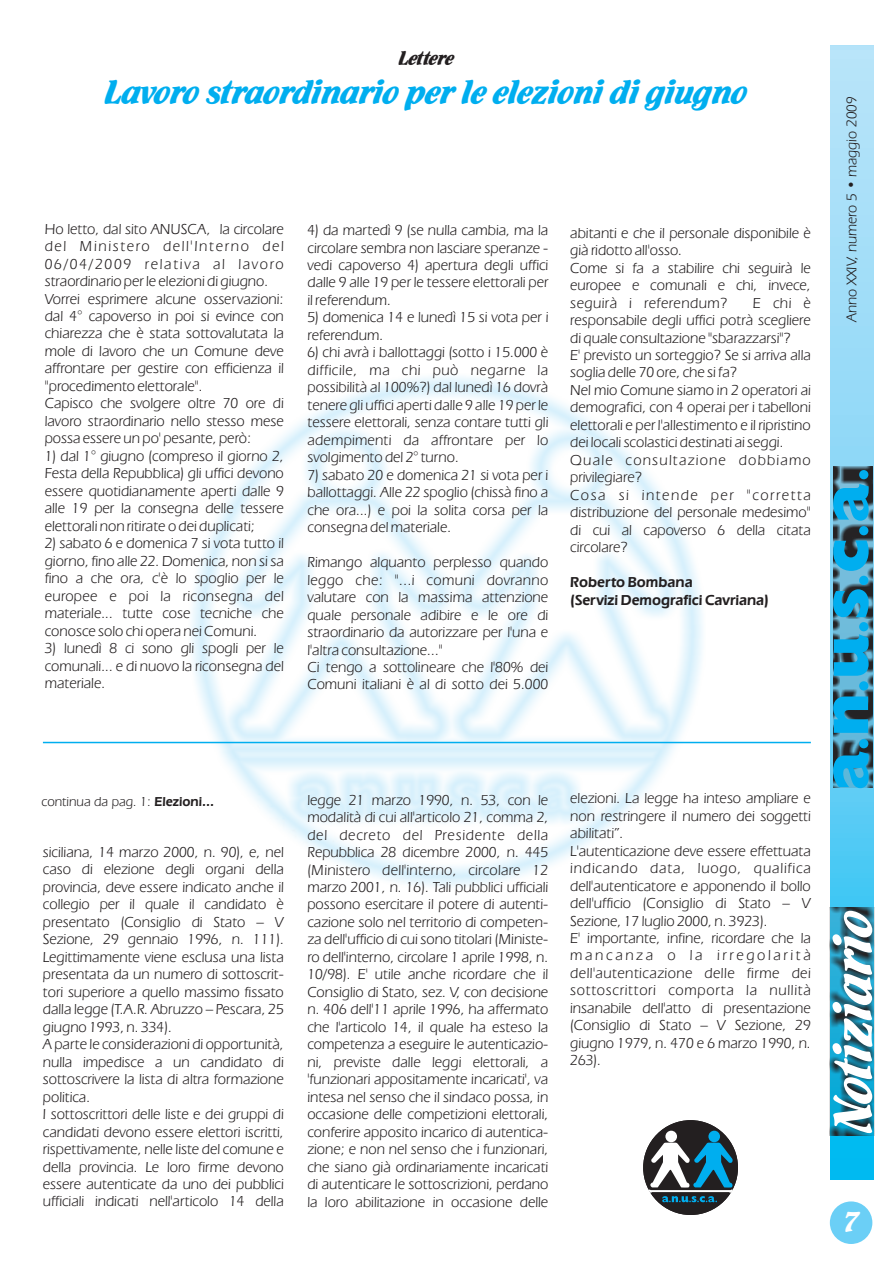
<style>
.page{position:relative;width:893px;height:1263px;background:#fff}
.page>*{position:absolute;margin:0;border:0;box-sizing:border-box;transform-origin:0 0}
.t1{font:57.6px "Flamenco D";color:#fff}
.t2{font:36px "Flamenco D";color:#00aeef}
.t3{font:30px "Flamenco D";color:#fff}
.t4{font:21px "Flamenco D";letter-spacing:-.01em;color:#231f20}
.t5{font:15px/17.4px "Eras IT Cby BT";color:#231f20}
.t6{font:700 15px/18px "Eras IT Cby BT";color:#231f20}
.t7{font:14.7px "Eras IT Cby BT";color:#231f20}
.t8{font:13.5px "Eras IT Cby BT";color:#231f20}
.s1{font-weight:700}
</style>
<div class="page">
<svg style="left:830px;top:45px;width:43px;height:1135px"></svg>
<div style="left:833px;top:466px;width:39px;height:322px;background:#231f20;opacity:.98"></div>
<div style="left:859px;top:739px;width:9px;height:9px;background:#00aeef;border-radius:50%"></div>
<svg style="left:833px;top:696px;width:35px;height:37px"></svg>
<div style="left:859px;top:681px;width:9px;height:9px;background:#00aeef;border-radius:50%"></div>
<svg style="left:834px;top:634px;width:35px;height:42px"></svg>
<div style="left:859px;top:622px;width:9px;height:9px;background:#00aeef;border-radius:50%"></div>
<svg style="left:833px;top:589px;width:36px;height:28px"></svg>
<div style="left:859px;top:576px;width:9px;height:9px;background:#00aeef;border-radius:50%"></div>
<svg style="left:833px;top:540px;width:36px;height:31px"></svg>
<div style="left:859px;top:526px;width:9px;height:9px;background:#00aeef;border-radius:50%"></div>
<div style="left:859px;top:470px;width:9px;height:9px;background:#00aeef;border-radius:50%"></div>
<svg style="left:833px;top:751px;width:36px;height:37px"></svg>
<svg style="left:833px;top:484px;width:36px;height:37px"></svg>
<div style="left:830px;top:1201px;width:42px;height:43px;background:#6bcff6;border-radius:50%"></div>
<div style="left:829px;top:908px;width:46px;height:228px;background:#231f20;opacity:.98"></div>
<hr style="left:43px;top:742px;width:768px;height:1px;background:#00aeef">
<div style="left:643px;top:1120px;width:95px;height:95px;background:#231f20;border:1px solid #231f20;border-radius:47px"></div>
<div style="left:708px;top:1131px;width:12px;height:11px;background:#00aeef;border-radius:50%"></div>
<div style="left:665px;top:1131px;width:12px;height:11px;background:#fff;border-radius:50%"></div>
<svg style="left:649px;top:1143px;width:84px;height:59px"></svg>
<h3 class="t4" style="left:399px;top:48px;width:57px">Lettere</h3>
<h2 class="t2" style="left:105px;top:75px;width:644px">Lavoro straordinario per le elezioni di giugno</h2>
<p class="t5" style="left:45px;top:221px;width:241px">Ho letto, dal sito ANUSCA, la circolare del Ministero dell'Interno del 06/04/2009 relativa al lavoro straordinario per le elezioni di giugno.<br>Vorrei esprimere alcune osservazioni: dal 4° capoverso in poi si evince con chiarezza che è stata sottovalutata la mole di lavoro che un Comune deve affrontare per gestire con efficienza il "procedimento elettorale".<br>Capisco che svolgere oltre 70 ore di lavoro straordinario nello stesso mese possa essere un po' pesante, però:</p>
<p class="t5" style="left:45px;top:448px;width:241px;text-align:justify">1) dal 1° giugno (compreso il giorno 2, Festa della Repubblica) gli uffici devono essere quotidianamente aperti dalle 9 alle 19 per la consegna delle tessere elettorali non ritirate o dei duplicati;</p>
<p class="t5" style="left:45px;top:535px;width:241px;text-align:justify">2) sabato 6 e domenica 7 si vota tutto il giorno, fino alle 22. Domenica, non si sa fino a che ora, c'è lo spoglio per le europee e poi la riconsegna del materiale... tutte cose tecniche che conosce solo chi opera nei Comuni.</p>
<p class="t5" style="left:45px;top:640px;width:241px;text-align:justify">3) lunedì 8 ci sono gli spogli per le comunali... e di nuovo la riconsegna del materiale.</p>
<p class="t5" style="left:307px;top:222px;width:242px;text-align:justify">4) da martedì 9 (se nulla cambia, ma la circolare sembra non lasciare speranze - vedi capoverso 4) apertura degli uffici dalle 9 alle 19 per le tessere elettorali per il referendum.</p>
<p class="t5" style="left:307px;top:310px;width:242px">5) domenica 14 e lunedì 15 si vota per i referendum.</p>
<p class="t5" style="left:307px;top:345px;width:242px;text-align:justify">6) chi avrà i ballottaggi (sotto i 15.000 è difficile, ma chi può negarne la possibilità al 100%?) dal lunedì 16 dovrà tenere gli uffici aperti dalle 9 alle 19 per le tessere elettorali, senza contare tutti gli adempimenti da affrontare per lo svolgimento del 2° turno.</p>
<p class="t5" style="left:307px;top:467px;width:242px;text-align:justify">7) sabato 20 e domenica 21 si vota per i ballottaggi. Alle 22 spoglio (chissà fino a che ora...) e poi la solita corsa per la consegna del materiale.</p>
<p class="t5" style="left:307px;top:554px;width:242px">Rimango alquanto perplesso quando leggo che: "...i comuni dovranno valutare con la massima attenzione quale personale adibire e le ore di straordinario da autorizzare per l'una e l'altra consultazione..."<br>Ci tengo a sottolineare che l'80% dei Comuni italiani è al di sotto dei 5.000</p>
<p class="t5" style="left:570px;top:225px;width:242px">abitanti e che il personale disponibile è già ridotto all'osso.<br>Come si fa a stabilire chi seguirà le europee e comunali e chi, invece, seguirà i referendum?</p>
<p class="t5" style="left:570px;top:295px;width:242px;text-indent:183px">E chi è responsabile degli uffici potrà scegliere di quale consultazione "sbarazzarsi"?<br>E' previsto un sorteggio? Se si arriva alla soglia delle 70 ore, che si fa?<br>Nel mio Comune siamo in 2 operatori ai demografici, con 4 operai per i tabelloni elettorali e per l'allestimento e il ripristino dei locali scolastici destinati ai seggi.<br>Quale consultazione dobbiamo privilegiare?<br>Cosa si intende per "corretta distribuzione del personale medesimo" di cui al capoverso 6 della citata circolare?</p>
<p class="t6" style="left:570px;top:574px;width:200px">Roberto Bombana<br>(Servizi Demografici Cavriana)</p>
<p class="t7" style="left:845px;top:322px;width:227px;rotate:-90deg">Anno XXIV, numero 5 • maggio 2009</p>
<p class="t8" style="left:42px;top:795px;width:174px">continua da pag. 1: <span class="s1">Elezioni...</span></p>
<p class="t5" style="left:43px;top:844px;width:242px">siciliana, 14 marzo 2000, n. 90), e, nel caso di elezione degli organi della provincia, deve essere indicato anche il collegio per il quale il candidato è presentato (Consiglio di Stato – V Sezione, 29 gennaio 1996, n. 111).<br>Legittimamente viene esclusa una lista presentata da un numero di sottoscrit&shy;tori superiore a quello massimo fissato dalla legge (T.A.R. Abruzzo – Pescara, 25 giugno 1993, n. 334).<br>A parte le considerazioni di opportunità, nulla impedisce a un candidato di sottoscrivere la lista di altra formazione politica.<br>I sottoscrittori delle liste e dei gruppi di candidati devono essere elettori iscritti, rispettivamente, nelle liste del comune e della provincia. Le loro firme devono essere autenticate da uno dei pubblici ufficiali indicati nell'articolo 14 della</p>
<p class="t5" style="left:307px;top:792px;width:242px;text-align:justify">legge 21 marzo 1990, n. 53, con le modalità di cui all'articolo 21, comma 2, del decreto del Presidente della Repubblica 28 dicembre 2000, n. 445 (Ministero dell'interno, circolare 12 marzo 2001, n. 16). Tali pubblici ufficiali possono esercitare il potere di autenti&shy;cazione solo nel territorio di competen&shy;za dell'ufficio di cui sono titolari (Ministe&shy;ro dell'interno, circolare 1 aprile 1998, n.<br>10/98). E' utile anche ricordare che il Consiglio di Stato, sez. V, con decisione n. 406 dell'11 aprile 1996, ha affermato che l'articolo 14, il quale ha esteso la competenza a eseguire le autenticazio&shy;ni, previste dalle leggi elettorali, a 'funzionari appositamente incaricati', va intesa nel senso che il sindaco possa, in occasione delle competizioni elettorali, conferire apposito incarico di autentica&shy;zione; e non nel senso che i funzionari, che siano già ordinariamente incaricati di autenticare le sottoscrizioni, perdano la loro abilitazione in occasione delle</p>
<p class="t5" style="left:570px;top:790px;width:242px">elezioni. La legge ha inteso ampliare e non restringere il numero dei soggetti abilitati”.<br>L'autenticazione deve essere effettuata indicando data, luogo, qualifica dell'autenticatore e apponendo il bollo dell'ufficio (Consiglio di Stato – V Sezione, 17 luglio 2000, n. 3923).<br>E' importante, infine, ricordare che la mancanza o la irregolarità dell'autenticazione delle firme dei sottoscrittori comporta la nullità insanabile dell'atto di presentazione (Consiglio di Stato – V Sezione, 29 giugno 1979, n. 470 e 6 marzo 1990, n.<br>263).</p>
<h1 class="t1" style="left:825px;top:1131px;width:225px;rotate:-90deg">Notiziario</h1>
<h3 class="t3" style="left:843px;top:1207px;width:19px">7</h3>
</div>
